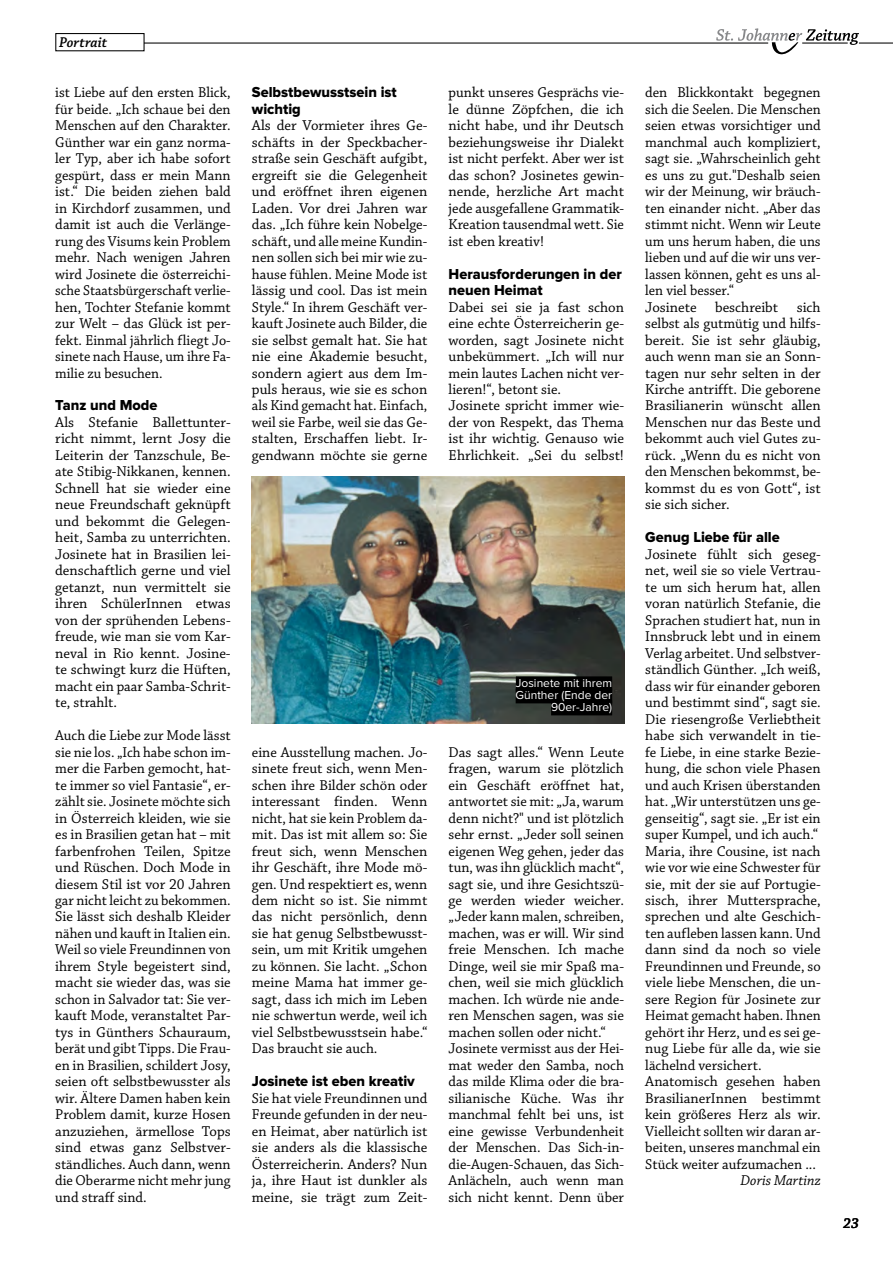
<style>
.page{position:relative;width:893px;height:1263px;background:#fff}
.page>*{position:absolute;margin:0;border:0;box-sizing:border-box;transform-origin:0 0}
.t1{font:15px/16.5px "Chaparral Pro";color:#000;text-align:justify}
.t2{font:15px/16.5px "Chaparral Pro";color:#000;text-align:justify;scale:.96 1}
.t3{font:15px/16.5px "Proxima Nova Extrabld";color:#000}
.t4{font:italic 15px "Chaparral Pro";letter-spacing:.005em;color:#000}
.t5{font:italic 600 15px "Chaparral Pro";color:#000}
.t6{font:12px/12px "Proxima Nova";color:#fff;text-align:right}
</style>
<div class="page">
<img style="left:252px;top:476px;width:372px;height:248px">
<div style="left:516px;top:676px;width:96px;height:15px;background:#000"></div>
<div style="left:516px;top:688px;width:96px;height:15px;background:#000"></div>
<div style="left:551px;top:700px;width:61px;height:15px;background:#000"></div>
<hr style="left:55px;top:43px;width:713px;height:1px;background:#000">
<hr style="left:859px;top:43px;width:34px;height:1px;background:#000">
<svg style="left:716px;top:28px;width:143px;height:27px"></svg>
<div style="left:56px;top:34px;width:88px;height:17px;background:#fff"></div>
<div style="left:55px;top:33px;width:90px;height:18px;border:1px solid #000"></div>
<p class="t5" style="left:59px;top:34px;width:50px">Portrait</p>
<p class="t2" style="left:55px;top:85px;width:184px">ist Liebe auf den ersten Blick, für beide. „Ich schaue bei den Menschen auf den Charakter.<br>Günther war ein ganz norma&shy;ler Typ, aber ich habe sofort gespürt, dass er mein Mann ist.“ Die beiden ziehen bald in Kirchdorf zusammen, und damit ist auch die Verlänge&shy;rung des Visums kein Problem mehr. Nach wenigen Jahren wird Josinete die österreichi&shy;sche Staatsbürgerschaft verlie&shy;hen, Tochter Stefanie kommt zur Welt – das Glück ist per&shy;fekt. Einmal jährlich fliegt Jo&shy;sinete nach Hause, um ihre Fa&shy;milie zu besuchen.</p>
<p class="t3" style="left:55px;top:398px;width:104px">Tanz und Mode</p>
<p class="t1" style="left:55px;top:415px;width:177px">Als Stefanie Ballettunter&shy;richt nimmt, lernt Josy die Leiterin der Tanzschule, Be&shy;ate Stibig-Nikkanen, kennen.<br>Schnell hat sie wieder eine neue Freundschaft geknüpft und bekommt die Gelegen&shy;heit, Samba zu unterrichten.<br>Josinete hat in Brasilien lei&shy;denschaftlich gerne und viel getanzt, nun vermittelt sie ihren SchülerInnen etwas von der sprühenden Lebens&shy;freude, wie man sie vom Kar&shy;neval in Rio kennt. Josine&shy;te schwingt kurz die Hüften, macht ein paar Samba-Schrit&shy;te, strahlt.</p>
<p class="t1" style="left:55px;top:728px;width:177px">Auch die Liebe zur Mode lässt sie nie los. „Ich habe schon im&shy;mer die Farben gemocht, hat&shy;te immer so viel Fantasie“, er&shy;zählt sie. Josinete möchte sich in Österreich kleiden, wie sie es in Brasilien getan hat – mit farbenfrohen Teilen, Spitze und Rüschen. Doch Mode in diesem Stil ist vor 20 Jahren gar nicht leicht zu bekommen.<br>Sie lässt sich deshalb Kleider nähen und kauft in Italien ein.<br>Weil so viele Freundinnen von ihrem Style begeistert sind, macht sie wieder das, was sie schon in Salvador tat: Sie ver&shy;kauft Mode, veranstaltet Par&shy;tys in Günthers Schauraum, berät und gibt Tipps. Die Frau&shy;en in Brasilien, schildert Josy, seien oft selbstbewusster als wir. Ältere Damen haben kein Problem damit, kurze Hosen anzuziehen, ärmellose Tops sind etwas ganz Selbstver&shy;ständliches. Auch dann, wenn die Oberarme nicht mehr jung und straff sind.</p>
<p class="t3" style="left:252px;top:84px;width:146px">Selbstbewusstsein ist wichtig</p>
<p class="t1" style="left:252px;top:118px;width:177px">Als der Vormieter ihres Ge&shy;schäfts in der Speckbacher&shy;straße sein Geschäft aufgibt, ergreift sie die Gelegenheit und eröffnet ihren eigenen Laden. Vor drei Jahren war das. „Ich führe kein Nobelge&shy;schäft, und alle meine Kundin&shy;nen sollen sich bei mir wie zu&shy;hause fühlen. Meine Mode ist lässig und cool. Das ist mein Style.“ In ihrem Geschäft ver&shy;kauft Josinete auch Bilder, die sie selbst gemalt hat. Sie hat nie eine Akademie besucht, sondern agiert aus dem Im&shy;puls heraus, wie sie es schon als Kind gemacht hat. Einfach, weil sie Farbe, weil sie das Ge&shy;stalten, Erschaffen liebt. Ir&shy;gendwann möchte sie gerne</p>
<p class="t1" style="left:449px;top:85px;width:177px">punkt unseres Gesprächs vie&shy;le dünne Zöpfchen, die ich nicht habe, und ihr Deutsch beziehungsweise ihr Dialekt ist nicht perfekt. Aber wer ist das schon? Josinetes gewin&shy;nende, herzliche Art macht jede ausgefallene Grammatik-Kreation tausendmal wett. Sie ist eben kreativ!</p>
<p class="t3" style="left:449px;top:266px;width:175px">Herausforderungen in der neuen Heimat</p>
<p class="t1" style="left:449px;top:299px;width:177px;text-align:left">Dabei sei sie ja fast schon eine echte Österreicherin ge&shy;worden, sagt Josinete nicht unbekümmert. „Ich will nur mein lautes Lachen nicht ver&shy;lieren!“, betont sie.<br>Josinete spricht immer wie&shy;der von Respekt, das Thema ist ihr wichtig. Genauso wie<br>Ehrlichkeit. „Sei du selbst!</p>
<p class="t1" style="left:252px;top:744px;width:177px">eine Ausstellung machen. Jo&shy;sinete freut sich, wenn Men&shy;schen ihre Bilder schön oder interessant finden. Wenn nicht, hat sie kein Problem da&shy;mit. Das ist mit allem so: Sie freut sich, wenn Menschen ihr Geschäft, ihre Mode mö&shy;gen. Und respektiert es, wenn dem nicht so ist. Sie nimmt das nicht persönlich, denn sie hat genug Selbstbewusst&shy;sein, um mit Kritik umgehen zu können. Sie lacht. „Schon meine Mama hat immer ge&shy;sagt, dass ich mich im Leben nie schwertun werde, weil ich viel Selbstbewusstsein habe.“ Das braucht sie auch.</p>
<p class="t3" style="left:252px;top:1073px;width:164px">Josinete ist eben kreativ</p>
<p class="t1" style="left:252px;top:1090px;width:177px">Sie hat viele Freundinnen und Freunde gefunden in der neu&shy;en Heimat, aber natürlich ist sie anders als die klassische Österreicherin. Anders? Nun ja, ihre Haut ist dunkler als meine, sie trägt zum Zeit-</p>
<p class="t6" style="left:516px;top:677px;width:98px">Josinete mit ihrem<br>Günther (Ende der<br>90er-Jahre)</p>
<p class="t1" style="left:449px;top:744px;width:177px;text-align:left">Das sagt alles.“ Wenn Leute fragen, warum sie plötzlich ein Geschäft eröffnet hat, antwortet sie mit: „Ja, warum denn nicht?" und ist plötzlich sehr ernst. „Jeder soll seinen eigenen Weg gehen, jeder das tun, was ihn glücklich macht“, sagt sie, und ihre Gesichtszü&shy;ge werden wieder weicher. „Jeder kann malen, schreiben, machen, was er will. Wir sind freie Menschen. Ich mache<br>Dinge, weil sie mir Spaß ma&shy;chen, weil sie mich glücklich machen. Ich würde nie ande&shy;ren Menschen sagen, was sie machen sollen oder nicht.“<br>Josinete vermisst aus der Hei&shy;mat weder den Samba, noch das milde Klima oder die bra&shy;silianische Küche. Was ihr manchmal fehlt bei uns, ist eine gewisse Verbundenheit der Menschen. Das Sich-in&shy;die-Augen-Schauen, das Sich-<br>Anlächeln, auch wenn man sich nicht kennt. Denn über</p>
<p class="t1" style="left:645px;top:85px;width:177px;text-align:left">den Blickkontakt begegnen sich die Seelen. Die Menschen seien etwas vorsichtiger und manchmal auch kompliziert, sagt sie. „Wahrscheinlich geht es uns zu gut."Deshalb seien wir der Meinung, wir bräuch&shy;ten einander nicht. „Aber das stimmt nicht. Wenn wir Leute um uns herum haben, die uns lieben und auf die wir uns ver&shy;lassen können, geht es uns al&shy;len viel besser.“<br>Josinete beschreibt sich selbst als gutmütig und hilfs&shy;bereit. Sie ist sehr gläubig, auch wenn man sie an Sonn&shy;tagen nur sehr selten in der<br>Kirche antrifft. Die geborene<br>Brasilianerin wünscht allen<br>Menschen nur das Beste und bekommt auch viel Gutes zu&shy;rück. „Wenn du es nicht von den Menschen bekommst, be&shy;kommst du es von Gott“, ist sie sich sicher.</p>
<p class="t3" style="left:645px;top:529px;width:136px">Genug Liebe für alle</p>
<p class="t1" style="left:645px;top:546px;width:177px;text-align:left">Josinete fühlt sich geseg&shy;net, weil sie so viele Vertrau&shy;te um sich herum hat, allen voran natürlich Stefanie, die<br>Sprachen studiert hat, nun in<br>Innsbruck lebt und in einem<br>Verlag arbeitet. Und selbstver&shy;ständlich Günther. „Ich weiß, dass wir für einander geboren und bestimmt sind“, sagt sie.<br>Die riesengroße Verliebtheit habe sich verwandelt in tie&shy;fe Liebe, in eine starke Bezie&shy;hung, die schon viele Phasen und auch Krisen überstanden hat. „Wir unterstützen uns ge&shy;genseitig“, sagt sie. „Er ist ein super Kumpel, und ich auch.“<br>Maria, ihre Cousine, ist nach wie vor wie eine Schwester für sie, mit der sie auf Portugie&shy;sisch, ihrer Muttersprache, sprechen und alte Geschich&shy;ten aufleben lassen kann. Und dann sind da noch so viele<br>Freundinnen und Freunde, so viele liebe Menschen, die un&shy;sere Region für Josinete zur<br>Heimat gemacht haben. Ihnen gehört ihr Herz, und es sei ge&shy;nug Liebe für alle da, wie sie lächelnd versichert.<br>Anatomisch gesehen haben<br>BrasilianerInnen bestimmt kein größeres Herz als wir.<br>Vielleicht sollten wir daran ar&shy;beiten, unseres manchmal ein<br>Stück weiter aufzumachen ...</p>
<p class="t4" style="left:741px;top:1172px;width:82px">Doris Martinz</p>
<p class="t5" style="left:843px;top:1214px;width:17px">23</p>
</div>
